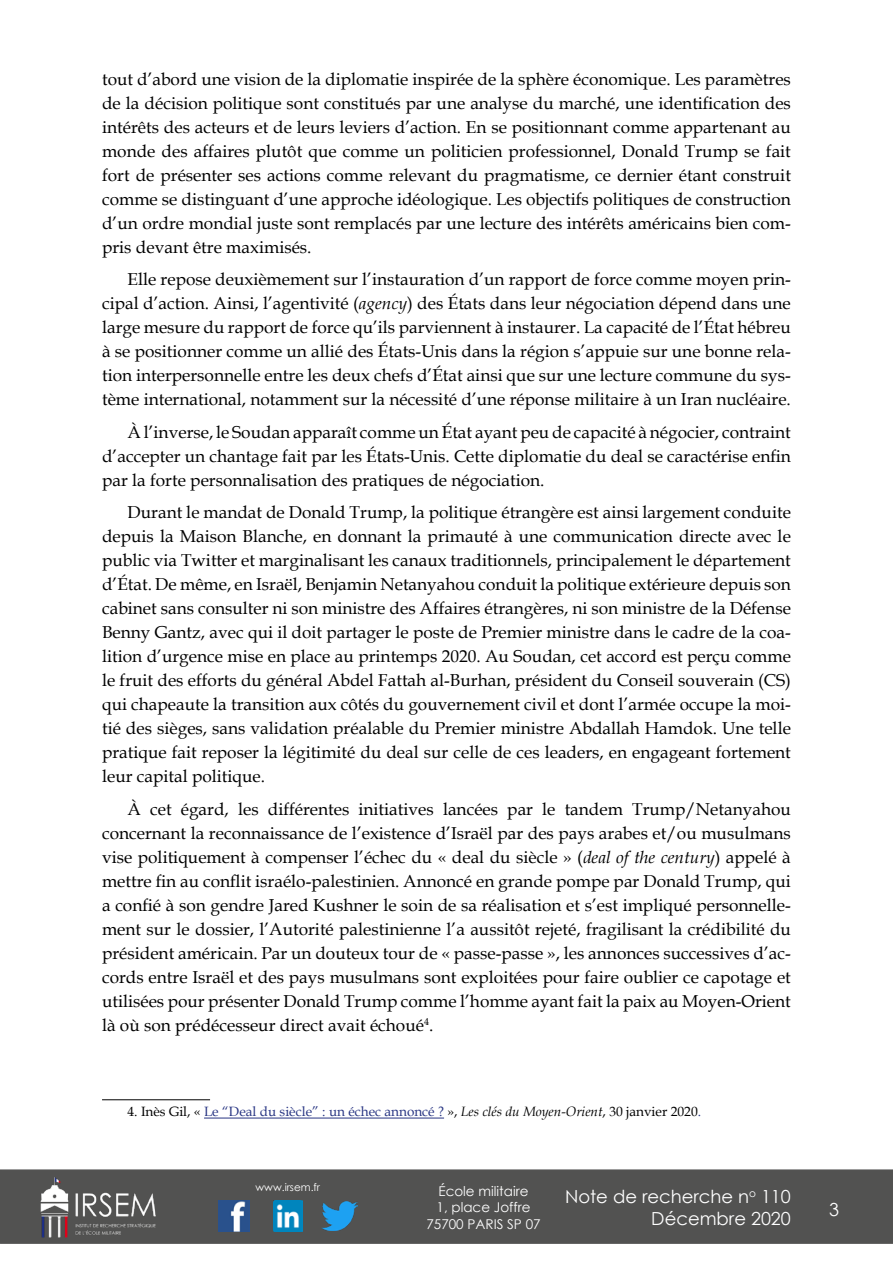
<style>
.page{position:relative;width:893px;height:1263px;background:#fff}
.page>*{position:absolute;margin:0;border:0;box-sizing:border-box;transform-origin:0 0}
.t1{font:18px/21.6px "Century Gothic";color:#fff;text-align:right}
.t2{font:17.25px/24px "Book Antiqua";color:#000;text-align:justify}
.t3{font:13.5px "Book Antiqua";color:#283583}
.t4{font:13.5px/16.2px "Century Gothic";color:#fff;text-align:center}
.t5{font:10.5px "Century Gothic";color:#fff}
.s1{font-style:italic}
.s2{color:#000}
.s3{font-style:italic;color:#000}
</style>
<div class="page">
<div style="left:0;top:1169px;width:893px;height:75px;background:#525251"></div>
<img style="left:39px;top:1169px;width:117px;height:75px">
<img style="left:322px;top:1201px;width:36px;height:30px">
<img style="left:218px;top:1200px;width:31px;height:32px">
<img style="left:274px;top:1200px;width:28px;height:32px">
<hr style="left:102px;top:1099px;width:108px;height:1px;background:#000">
<hr style="left:204px;top:1118px;width:240px;height:1px;background:#283583">
<p class="t2" style="left:102px;top:67px;width:690px">tout d’abord une vision de la diplomatie inspirée de la sphère économique. Les paramètres de la décision politique sont constitués par une analyse du marché, une identification des intérêts des acteurs et de leurs leviers d’action. En se positionnant comme appartenant au monde des affaires plutôt que comme un politicien professionnel, Donald Trump se fait fort de présenter ses actions comme relevant du pragmatisme, ce dernier étant construit comme se distinguant d’une approche idéologique. Les objectifs politiques de construction d’un ordre mondial juste sont remplacés par une lecture des intérêts américains bien com&shy;pris devant être maximisés.</p>
<p class="t2" style="left:102px;top:267px;width:690px;text-indent:26px">Elle repose deuxièmement sur l’instauration d’un rapport de force comme moyen prin&shy;cipal d’action. Ainsi, l’agentivité (<span class="s1">agency</span>) des États dans leur négociation dépend dans une large mesure du rapport de force qu’ils parviennent à instaurer. La capacité de l’État hébreu à se positionner comme un allié des États-Unis dans la région s’appuie sur une bonne rela&shy;tion interpersonnelle entre les deux chefs d’État ainsi que sur une lecture commune du sys&shy;tème international, notamment sur la nécessité d’une réponse militaire à un Iran nucléaire.</p>
<p class="t2" style="left:102px;top:420px;width:690px;text-indent:26px">À l’inverse, le Soudan apparaît comme un État ayant peu de capacité à négocier, contraint d’accepter un chantage fait par les États-Unis. Cette diplomatie du deal se caractérise enfin par la forte personnalisation des pratiques de négociation.</p>
<p class="t2" style="left:102px;top:500px;width:690px;text-indent:26px">Durant le mandat de Donald Trump, la politique étrangère est ainsi largement conduite depuis la Maison Blanche, en donnant la primauté à une communication directe avec le public via Twitter et marginalisant les canaux traditionnels, principalement le département d’État. De même, en Israël, Benjamin Netanyahou conduit la politique extérieure depuis son cabinet sans consulter ni son ministre des Affaires étrangères, ni son ministre de la Défense Benny Gantz, avec qui il doit partager le poste de Premier ministre dans le cadre de la coa&shy;lition d’urgence mise en place au printemps 2020. Au Soudan, cet accord est perçu comme le fruit des efforts du général Abdel Fattah al-Burhan, président du Conseil souverain (CS) qui chapeaute la transition aux côtés du gouvernement civil et dont l’armée occupe la moi&shy;tié des sièges, sans validation préalable du Premier ministre Abdallah Hamdok. Une telle pratique fait reposer la légitimité du deal sur celle de ces leaders, en engageant fortement leur capital politique.</p>
<p class="t2" style="left:102px;top:796px;width:690px;text-indent:26px">À cet égard, les différentes initiatives lancées par le tandem Trump/Netanyahou concernant la reconnaissance de l’existence d’Israël par des pays arabes et/ou musulmans vise politiquement à compenser l’échec du « deal du siècle » (<span class="s1">deal of the century</span>) appelé à mettre fin au conflit israélo-palestinien. Annoncé en grande pompe par Donald Trump, qui a confié à son gendre Jared Kushner le soin de sa réalisation et s’est impliqué personnelle&shy;ment sur le dossier, l’Autorité palestinienne l’a aussitôt rejeté, fragilisant la crédibilité du président américain. Par un douteux tour de « passe-passe », les annonces successives d’ac&shy;cords entre Israël et des pays musulmans sont exploitées pour faire oublier ce capotage et utilisées pour présenter Donald Trump comme l’homme ayant fait la paix au Moyen-Orient là où son prédécesseur direct avait échoué<sup>4</sup>.</p>
<p class="t3" style="left:128px;top:1102px;width:575px"><span class="s2">4. Inès Gil, «</span> Le “Deal du siècle” : un échec annoncé ? <span class="s2">»,</span> <span class="s3">Les clés du Moyen-Orient</span><span class="s2">, 30 janvier 2020</span>.</p>
<p class="t5" style="left:256px;top:1179px;width:66px">www.irsem.fr</p>
<p class="t4" style="left:426px;top:1183px;width:116px">École militaire<br>1, place Joffre<br>75700 PARIS SP 07</p>
<p class="t1" style="left:565px;top:1185px;width:227px">Note de recherche n<sup>o</sup> 110<br>Décembre 2020</p>
<p class="t1" style="left:829px;top:1198px;width:11px">3</p>
</div>
